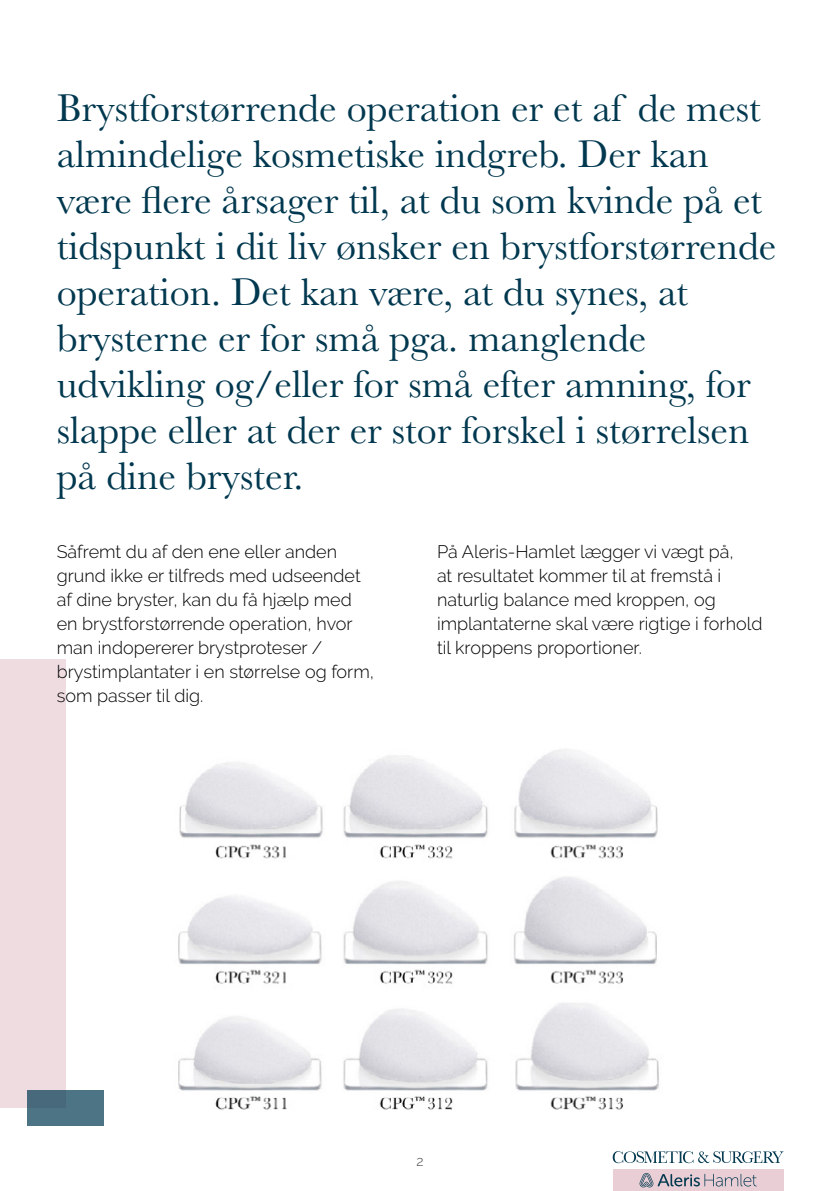
<style>
.page{position:relative;width:840px;height:1191px;background:#fff}
.page>*{position:absolute;margin:0;border:0;box-sizing:border-box;transform-origin:0 0}
.t1{font:40px/46px "Baskerville";color:#00384f}
.t2{font:300 18px/24px "Raleway";color:#000}
.t3{font:300 14px "Raleway";color:#484847}
</style>
<div class="page">
<div style="left:0;top:659px;width:65px;height:448px;background:#efdce1"></div>
<div style="left:27px;top:1089px;width:77px;height:36px;background:#4d7484"></div>
<img style="left:178px;top:749px;width:481px;height:361px">
<div style="left:612px;top:1169px;width:170px;height:22px;background:#e9cfd5"></div>
<svg style="left:639px;top:1173px;width:117px;height:14px"></svg>
<svg style="left:612px;top:1151px;width:170px;height:12px"></svg>
<p class="t1" style="left:57px;top:86px;width:720px">Brystforstørrende operation er et af de mest almindelige kosmetiske indgreb. Der kan være flere årsager til, at du som kvinde på et tidspunkt i dit liv ønsker en brystforstørrende operation. Det kan være, at du synes, at brysterne er for små pga. manglende udvikling og/eller for små efter amning, for slappe eller at der er stor forskel i størrelsen på dine bryster.</p>
<p class="t2" style="left:57px;top:540px;width:319px">Såfremt du af den ene eller anden grund ikke er tilfreds med udseendet af dine bryster, kan du få hjælp med en brystforstørrende operation, hvor man indopererer brystproteser / brystimplantater i en størrelse og form, som passer til dig.</p>
<p class="t2" style="left:437px;top:540px;width:327px">På Aleris-Hamlet lægger vi vægt på,<br>at resultatet kommer til at fremstå i naturlig balance med kroppen, og implantaterne skal være rigtige i forhold til kroppens proportioner.</p>
<p class="t3" style="left:416px;top:1153px;width:9px">2</p>
</div>
